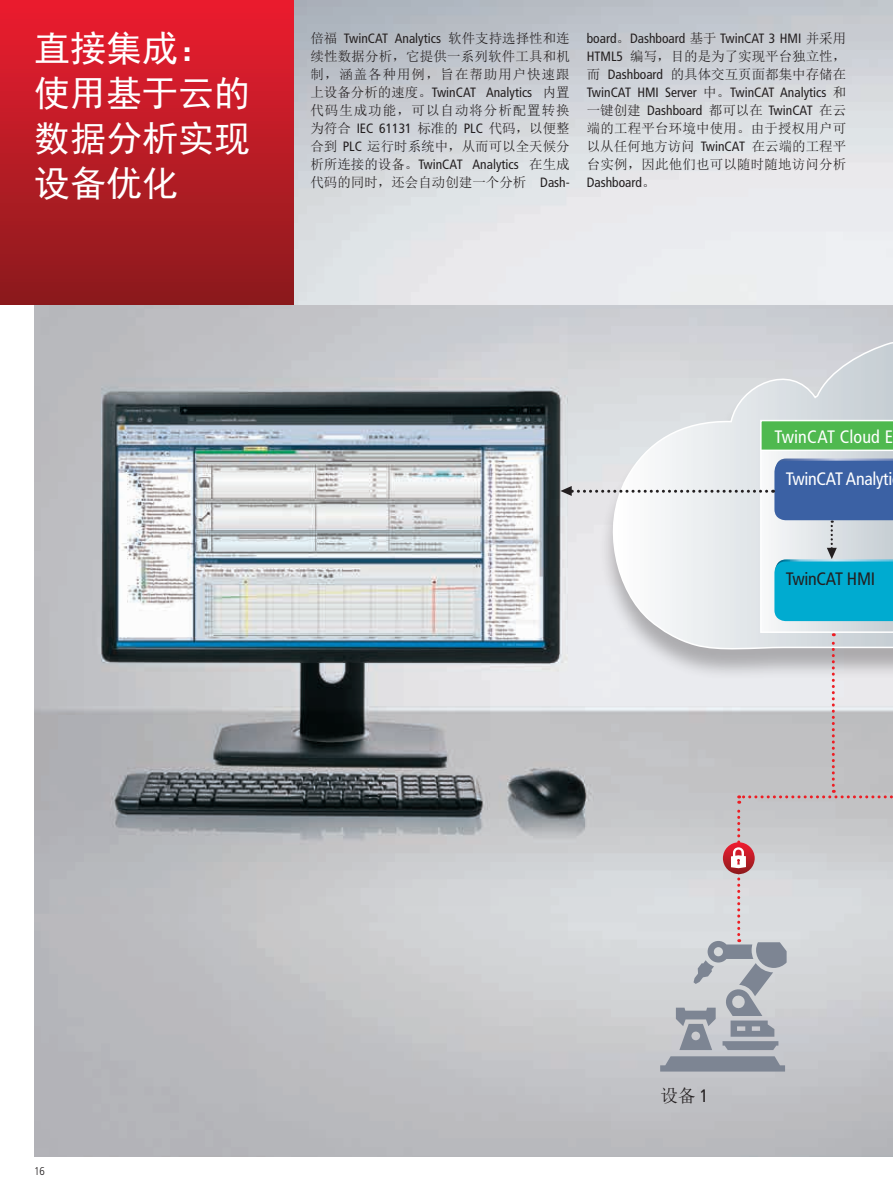
<style>
.page{position:relative;width:893px;height:1191px;background:#fff}
.page>*{position:absolute;margin:0;border:0;box-sizing:border-box;transform-origin:0 0}
.t1{font:36px/45px "Sim Hei";color:#fff}
.t2{font:condensed 18px "Frutiger LT Pro";letter-spacing:-.015em;color:#fff}
.t3{font:condensed 18px "Frutiger LT Pro";letter-spacing:.005em;color:#fff}
.t4{font:condensed 18px "Frutiger LT Pro";letter-spacing:-.015em;color:#231f20}
.t5{font:18px "Sim Sun";color:#231f20}
.t6{font:13.5px/18px "Sim Sun";letter-spacing:.01em;color:#231f20}
.t7{font:condensed 13.5px/18px "Frutiger LT Pro";color:#231f20}
.t8{font:300 condensed 11.25px "Frutiger LT Pro";color:#231f20}
.s1{font-family:"Sim Sun";font-stretch:normal}
.s2{font-family:"Frutiger LT Pro";font-stretch:condensed}
</style>
<div class="page">
<img style="left:34px;top:304px;width:859px;height:853px">
<img style="left:293px;top:0;width:600px;height:304px">
<div style="left:0;top:0;width:293px;height:304px;background:linear-gradient(to bottom,#ec1c2f,#8a1a1c)"></div>
<svg style="left:660px;top:1056px;width:125px;height:15px;background:#838b98"></svg>
<svg style="left:600px;top:337px;width:293px;height:83px;background:#d4d7db"></svg>
<svg style="left:560px;top:420px;width:333px;height:630px;background:#c4ced2"></svg>
<h1 class="t1" style="left:34px;top:26px;width:217px">直接集成：使用基于云的数据分析实现设备优化</h1>
<p class="t7" style="left:310px;top:29px;width:261px"><span class="s1">倍福</span> TwinCAT Analytics <span class="s1">软件支持选择性和连</span></p>
<p class="t6" style="left:310px;top:47px;width:261px">续性数据分析，它提供一系列软件工具和机制，涵盖各种用例，旨在帮助用户快速跟</p>
<p class="t7" style="left:310px;top:83px;width:261px"><span class="s1">上设备分析的速度。</span>TwinCAT Analytics <span class="s1">内置</span></p>
<p class="t6" style="left:310px;top:101px;width:261px;text-align:justify">代码生成功能，可以自动将分析配置转换为符合 <span class="s2">IEC 61131</span> 标准的 <span class="s2">PLC</span> 代码，以便整合到 <span class="s2">PLC</span> 运行时系统中，从而可以全天候分</p>
<p class="t7" style="left:310px;top:155px;width:261px"><span class="s1">析所连接的设备。</span>TwinCAT Analytics <span class="s1">在生成</span></p>
<p class="t6" style="left:310px;top:173px;width:261px">代码的同时，还会自动创建一个分析 <span class="s2">Dash-</span></p>
<p class="t7" style="left:587px;top:29px;width:261px">board<span class="s1">。</span>Dashboard <span class="s1">基于</span> TwinCAT 3 HMI <span class="s1">并采用</span></p>
<p class="t6" style="left:587px;top:47px;width:261px"><span class="s2">HTML5</span> 编写，目的是为了实现平台独立性，而 <span class="s2">Dashboard</span> 的具体交互页面都集中存储在</p>
<p class="t7" style="left:587px;top:83px;width:261px">TwinCAT HMI Server <span class="s1">中。</span>TwinCAT Analytics <span class="s1">和一键创建</span> Dashboard <span class="s1">都可以在</span> TwinCAT <span class="s1">在云</span></p>
<p class="t6" style="left:587px;top:119px;width:261px;text-align:justify">端的工程平台环境中使用。由于授权用户可以从任何地方访问 <span class="s2">TwinCAT</span> 在云端的工程平台实例，因此他们也可以随时随地访问分析</p>
<p class="t7" style="left:587px;top:173px;width:70px">Dashboard<span class="s1">。</span></p>
<h2 class="t3" style="left:774px;top:426px;width:120px">TwinCAT Cloud E</h2>
<h2 class="t2" style="left:786px;top:468px;width:108px">TwinCAT Analyti</h2>
<h2 class="t4" style="left:786px;top:568px;width:91px">TwinCAT HMI</h2>
<p class="t8" style="left:34px;top:1164px;width:13px">16</p>
<h2 class="t5" style="left:660px;top:1086px;width:50px">设备 <span class="s2">1</span></h2>
</div>
